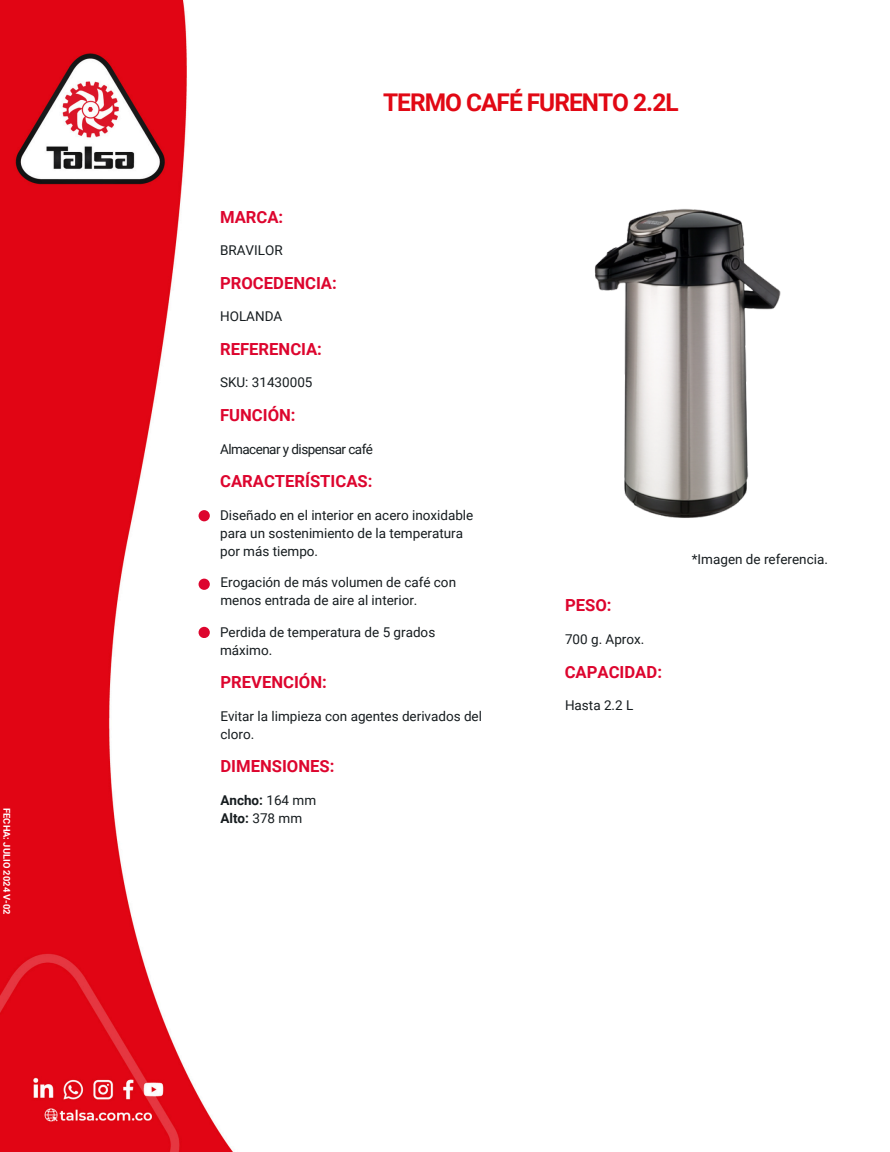
<style>
.page{position:relative;width:890px;height:1152px;background:#fff}
.page>*{position:absolute;margin:0;border:0;box-sizing:border-box;transform-origin:0 0}
.t1{font:700 24.45px "Roboto";letter-spacing:-.04em;color:#e10814}
.t2{font:700 16.65px "Roboto";color:#dd052e}
.t3{font:13.5px/18px "Roboto";color:#161c1f}
.t4{font:13.5px "Roboto";letter-spacing:-.04em;color:#161c1f}
.t5{font:700 13.5px/18px "Roboto";color:#161c1f}
.t6{font:700 9.38px "Roboto";color:#fff}
.s1{font-weight:400}
</style>
<div class="page">
<img style="left:0;top:0;width:233px;height:1152px">
<div style="left:199px;top:510px;width:11px;height:11px;background:#dd052e"></div>
<div style="left:199px;top:579px;width:11px;height:11px;background:#dd052e"></div>
<div style="left:199px;top:627px;width:11px;height:11px;background:#dd052e"></div>
<img style="left:594px;top:209px;width:187px;height:309px">
<p class="t6" style="left:12px;top:808px;width:108px;rotate:90deg">FECHA: JULIO 2024 V-02</p>
<h1 class="t1" style="left:383px;top:89px;width:297px">TERMO CAFÉ FURENTO 2.2L</h1>
<h2 class="t2" style="left:220px;top:208px;width:65px">MARCA:</h2>
<h2 class="t3" style="left:220px;top:242px;width:64px">BRAVILOR</h2>
<h2 class="t2" style="left:220px;top:274px;width:118px">PROCEDENCIA:</h2>
<h3 class="t3" style="left:220px;top:308px;width:64px">HOLANDA</h3>
<h4 class="t2" style="left:220px;top:340px;width:103px">REFERENCIA:</h4>
<p class="t3" style="left:220px;top:374px;width:94px">SKU: 31430005</p>
<h3 class="t2" style="left:220px;top:405px;width:77px">FUNCIÓN:</h3>
<h4 class="t4" style="left:220px;top:441px;width:154px">Almacenar y dispensar café</h4>
<h3 class="t2" style="left:220px;top:472px;width:154px">CARACTERÍSTICAS:</h3>
<p class="t3" style="left:220px;top:506px;width:255px">Diseñado en el interior en acero inoxidable para un sostenimiento de la temperatura por más tiempo.</p>
<h4 class="t3" style="left:220px;top:574px;width:237px">Erogación de más volumen de café con menos entrada de aire al interior.</h4>
<h2 class="t3" style="left:220px;top:623px;width:217px">Perdida de temperatura de 5 grados máximo.</h2>
<p class="t2" style="left:220px;top:672px;width:108px">PREVENCIÓN:</p>
<h4 class="t3" style="left:220px;top:707px;width:263px">Evitar la limpieza con agentes derivados del cloro.</h4>
<h4 class="t2" style="left:220px;top:757px;width:115px">DIMENSIONES:</h4>
<h2 class="t5" style="left:220px;top:791px;width:97px">Ancho: <span class="s1">164 mm<br></span>Alto: <span class="s1">378 mm</span></h2>
<h4 class="t2" style="left:565px;top:596px;width:48px">PESO:</h4>
<h2 class="t3" style="left:565px;top:631px;width:81px">700 g. Aprox.</h2>
<h4 class="t2" style="left:565px;top:662px;width:99px">CAPACIDAD:</h4>
<p class="t3" style="left:565px;top:697px;width:70px">Hasta 2.2 L</p>
<h2 class="t3" style="left:692px;top:550px;width:138px">*Imagen de referencia.</h2>
</div>
